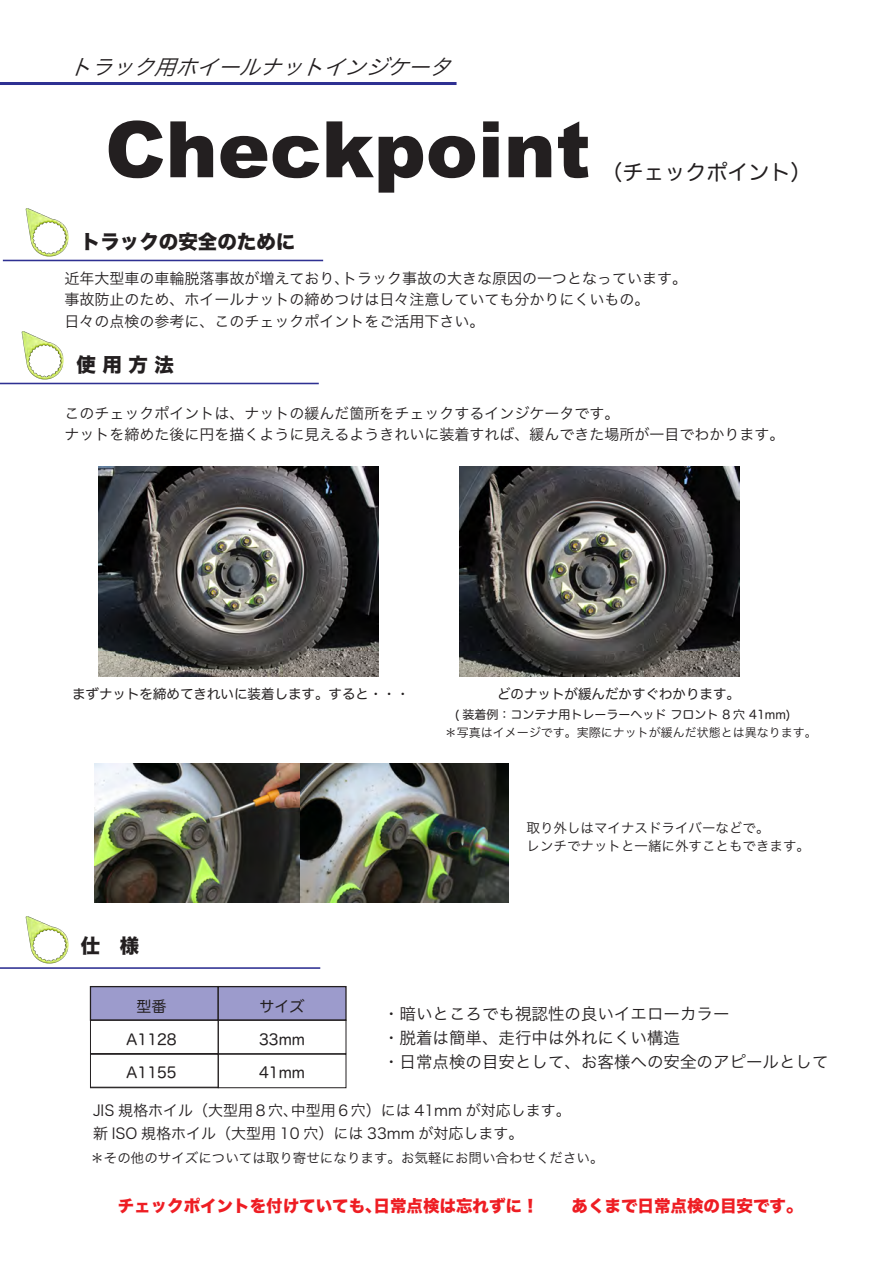
<style>
.page{position:relative;width:893px;height:1263px;background:#fff}
.page>*{position:absolute;margin:0;border:0;box-sizing:border-box;transform-origin:0 0}
.t1{font:900 78px "Arial";color:#231f20}
.t2{font:italic 21.15px "Hira Kaku Pro N W3";color:#231f20}
.t3{font:21px "Hira Maru Pro N W4";color:#231f20}
.t4{font:19.5px "Hira Kaku Std W8";color:#231f20}
.t5{font:19.5px "Hira Kaku Std N W8";color:#231f20}
.t6{font:16.5px/24px "Hira Kaku Pro N W3";color:#231f20}
.t7{font:16.5px "Hira Kaku Std N W8";color:#ee1d23}
.t8{font:15px/21.8px "Hira Kaku Pro N W3";color:#231f20}
.t9{font:15px "Hira Maru Pro N W4";color:#231f20}
.t10{font:13.5px/18px "Hira Kaku Pro N W3";color:#231f20}
.t11{font:13.5px "Hira Maru Pro N W4";color:#231f20}
.t12{font:12px "Hira Kaku Pro N W3";color:#231f20}
.t13{font:12px "Hira Maru Pro N W4";color:#231f20}
</style>
<div class="page">
<div style="left:90px;top:986px;width:129px;height:35px;background:#9c9bcc;border:1px solid #231f20"></div>
<div style="left:218px;top:986px;width:129px;height:35px;background:#9c9bcc;border:1px solid #231f20"></div>
<div style="left:90px;top:1020px;width:129px;height:34px;border:1px solid #231f20"></div>
<div style="left:218px;top:1020px;width:128px;height:34px;border:1px solid #231f20"></div>
<hr style="left:90px;top:1053px;width:128px;height:1px;background:#231f20">
<div style="left:90px;top:1054px;width:129px;height:34px;border:1px solid #231f20"></div>
<div style="left:218px;top:1054px;width:128px;height:34px;border:1px solid #231f20"></div>
<hr style="left:0;top:82px;width:457px;height:3px;background:#2e3092">
<img style="left:26px;top:209px;width:42px;height:47px">
<img style="left:26px;top:916px;width:42px;height:47px">
<hr style="left:0;top:967px;width:320px;height:2px;background:#2e3092">
<hr style="left:3px;top:260px;width:320px;height:1px;background:#2e3092">
<img style="left:21px;top:332px;width:43px;height:47px">
<hr style="left:0;top:383px;width:319px;height:1px;background:#2e3092">
<img style="left:99px;top:466px;width:280px;height:210px">
<img style="left:460px;top:466px;width:280px;height:210px">
<img style="left:95px;top:763px;width:206px;height:139px">
<img style="left:301px;top:763px;width:208px;height:139px">
<h2 class="t2" style="left:69px;top:48px;width:395px">トラック用ホイールナットインジケータ</h2>
<h1 class="t1" style="left:105px;top:93px;width:487px">Checkpoint</h1>
<h3 class="t4" style="left:81px;top:231px;width:216px">トラックの安全のために</h3>
<h3 class="t3" style="left:601px;top:154px;width:211px">（チェックポイント）</h3>
<p class="t8" style="left:64px;top:266px;width:624px">近年大型車の車輪脱落事故が増えており､トラック事故の大きな原因の一つとなっています。事故防止のため、ホイールナットの締めつけは日々注意していても分かりにくいもの。<br>日々の点検の参考に、このチェックポイントをご活用下さい。</p>
<h3 class="t4" style="left:77px;top:354px;width:99px">使 用 方 法</h3>
<p class="t8" style="left:64px;top:401px;width:722px">このチェックポイントは、ナットの緩んだ箇所をチェックするインジケータです。<br>ナットを締めた後に円を描くように見えるようきれいに装着すれば、緩んできた場所が一目でわかります。</p>
<p class="t11" style="left:72px;top:682px;width:339px">まずナットを締めてきれいに装着します。すると・・・</p>
<p class="t11" style="left:497px;top:682px;width:244px">どのナットが緩んだかすぐわかります。</p>
<p class="t13" style="left:455px;top:704px;width:337px">( 装着例：コンテナ用トレーラーヘッド フロント 8 穴 41mm)</p>
<p class="t12" style="left:445px;top:722px;width:373px">＊写真はイメージです。実際にナットが緩んだ状態とは異なります。</p>
<h3 class="t5" style="left:81px;top:935px;width:60px">仕　様</h3>
<p class="t9" style="left:136px;top:993px;width:31px">型番</p>
<p class="t9" style="left:126px;top:1026px;width:52px">A1128</p>
<p class="t9" style="left:126px;top:1059px;width:52px">A1155</p>
<p class="t9" style="left:260px;top:993px;width:46px">サイズ</p>
<p class="t9" style="left:259px;top:1026px;width:47px">33mm</p>
<p class="t9" style="left:259px;top:1059px;width:47px">41mm</p>
<p class="t10" style="left:526px;top:818px;width:285px">取り外しはマイナスドライバーなどで。<br>レンチでナットと一緒に外すこともできます。</p>
<p class="t6" style="left:383px;top:1000px;width:447px">・暗いところでも視認性の良いイエローカラー<br>・脱着は簡単、走行中は外れにくい構造<br>・日常点検の目安として、お客様への安全のアピールとして</p>
<p class="t8" style="left:93px;top:1098px;width:479px;line-height:22.5px">JIS 規格ホイル（大型用８穴､中型用６穴）には 41mm が対応します。新 ISO 規格ホイル（大型用 10 穴）には 33mm が対応します。</p>
<p class="t10" style="left:90px;top:1148px;width:515px">＊その他のサイズについては取り寄せになります。お気軽にお問い合わせください。</p>
<p class="t7" style="left:118px;top:1196px;width:686px">チェックポイントを付けていても､日常点検は忘れずに！　　あくまで日常点検の目安です。</p>
</div>
